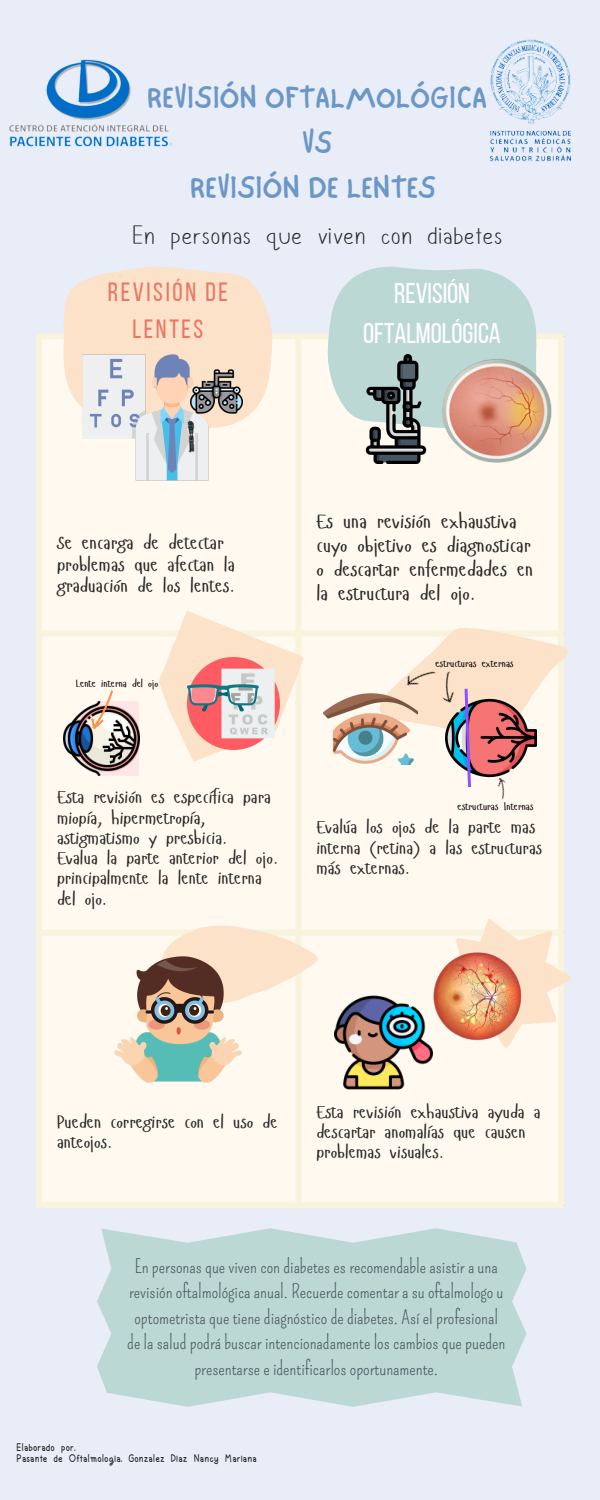
<style>
.page{position:relative;width:600px;height:1500px;background:#e8edf8}
.page>*{position:absolute;margin:0;border:0;box-sizing:border-box;transform-origin:0 0}
.t1{font:32.3px/45px "NF One Little Font Regular";color:#6b97c7;text-align:center}
.t2{font:28.5px/39.8px "Bebas Neue";color:#fff;text-align:center}
.t3{font:26.4px "Gigi";color:#292929}
.t4{font:26.3px/36.8px "Bebas Neue";letter-spacing:.1em;color:#e87865;text-align:center}
.t5{font:20px/24px "Hangyaboly";color:#292929}
.t6{font:19px/21.8px "Hangyaboly";color:#292929}
.t7{font:18.7px/25.5px "Pompiere";color:#48555f;text-align:center}
.t8{font:18px/20.2px "Hangyaboly";color:#292929}
.t9{font:700 10.6px/10.5px "Gigi";color:#292929}
.t10{font:10.5px "Hangyaboly";color:#000}
</style>
<div class="page">
<div style="left:42px;top:339px;width:516px;height:863px;background:#fff9f0"></div>
<div style="left:36px;top:339px;width:6px;height:863px;background:#f8f3dd"></div>
<div style="left:295px;top:339px;width:6px;height:863px;background:#f8f3dd"></div>
<div style="left:558px;top:339px;width:6px;height:863px;background:#f8f3dd"></div>
<div style="left:36px;top:333px;width:528px;height:6px;background:#f8f3dd"></div>
<div style="left:36px;top:630px;width:528px;height:6px;background:#f8f3dd"></div>
<div style="left:36px;top:930px;width:528px;height:6px;background:#f8f3dd"></div>
<div style="left:36px;top:1202px;width:528px;height:6px;background:#f8f3dd"></div>
<svg style="left:328px;top:267px;width:203px;height:161px;background:#c4dcda"></svg>
<svg style="left:63px;top:267px;width:209px;height:161px;background:#fae4cf"></svg>
<svg style="left:441px;top:919px;width:130px;height:129px"></svg>
<svg style="left:155px;top:912px;width:168px;height:100px;background:#fdeedd"></svg>
<svg style="left:130px;top:604px;width:180px;height:183px;background:#fdf2e4"></svg>
<svg style="left:363px;top:598px;width:205px;height:171px;background:#fcf0e2"></svg>
<img style="left:404px;top:306px;width:161px;height:195px">
<img style="left:81px;top:353px;width:130px;height:130px">
<img style="left:342px;top:355px;width:108px;height:108px">
<img style="left:489px;top:39px;width:82px;height:123px">
<img style="left:9px;top:59px;width:164px;height:88px">
<img style="left:115px;top:956px;width:126px;height:127px">
<img style="left:417px;top:950px;width:123px;height:92px">
<img style="left:188px;top:658px;width:92px;height:92px">
<img style="left:445px;top:692px;width:92px;height:92px">
<svg style="left:97px;top:1228px;width:430px;height:179px;background:#c0dad8"></svg>
<img style="left:323px;top:688px;width:94px;height:76px">
<img style="left:404px;top:662px;width:32px;height:32px">
<img style="left:432px;top:671px;width:33px;height:33px">
<img style="left:191px;top:366px;width:52px;height:52px">
<svg style="left:463px;top:686px;width:10px;height:104px"></svg>
<img style="left:489px;top:777px;width:23px;height:24px">
<img style="left:174px;top:420px;width:34px;height:34px">
<img style="left:63px;top:700px;width:77px;height:77px">
<svg style="left:88px;top:688px;width:30px;height:43px"></svg>
<img style="left:335px;top:994px;width:97px;height:97px">
<h1 class="t1" style="left:147px;top:75px;width:342px">REVISIÓN OFTALMOLÓGICA<br>VS<br>REVISIÓN DE LENTES</h1>
<h3 class="t3" style="left:131px;top:210px;width:373px">En personas que viven con diabetes</h3>
<h3 class="t4" style="left:108px;top:276px;width:122px">REVISIÓN DE<br>LENTES</h3>
<h2 class="t2" style="left:363px;top:276px;width:139px">REVISIÓN<br>OFTALMOLÓGICA</h2>
<p class="t6" style="left:57px;top:531px;width:180px">Se encarga de detectar problemas que afectan la graduación de los lentes.</p>
<p class="t10" style="left:76px;top:677px;width:84px">Lente interna del ojo</p>
<p class="t8" style="left:57px;top:787px;width:223px">Esta revisión es específica para miopía, hipermetropía, astigmatismo y presbicia.<br>Evalua la parte anterior del ojo. principalmente la lente interna del ojo.</p>
<p class="t5" style="left:316px;top:508px;width:218px">Es una revisión exhaustiva cuyo objetivo es diagnosticar o descartar enfermedades en la estructura del ojo.</p>
<p class="t10" style="left:435px;top:657px;width:80px">estructuras externas</p>
<p class="t10" style="left:457px;top:800px;width:78px">estructuras Internas</p>
<p class="t8" style="left:316px;top:817px;width:227px">Evalúa los ojos de la parte mas interna (retina) a las estructuras más externas.</p>
<p class="t8" style="left:57px;top:1111px;width:222px">Pueden corregirse con el uso de anteojos.</p>
<p class="t8" style="left:316px;top:1101px;width:226px">Esta revisión exhaustiva ayuda a descartar anomalías que causen problemas visuales.</p>
<p class="t7" style="left:127px;top:1254px;width:380px">En personas que viven con diabetes es recomendable asistir a una revisión oftalmológica anual. Recuerde comentar a su oftalmologo u optometrista que tiene diagnóstico de diabetes. Así el profesional de la salud podrá buscar intencionadamente los cambios que pueden presentarse e identificarlos oportunamente.</p>
<p class="t9" style="left:16px;top:1441px;width:242px">Elaborado por.<br>Pasante de Oftalmologia. González Díaz Nancy Mariana</p>
</div>
